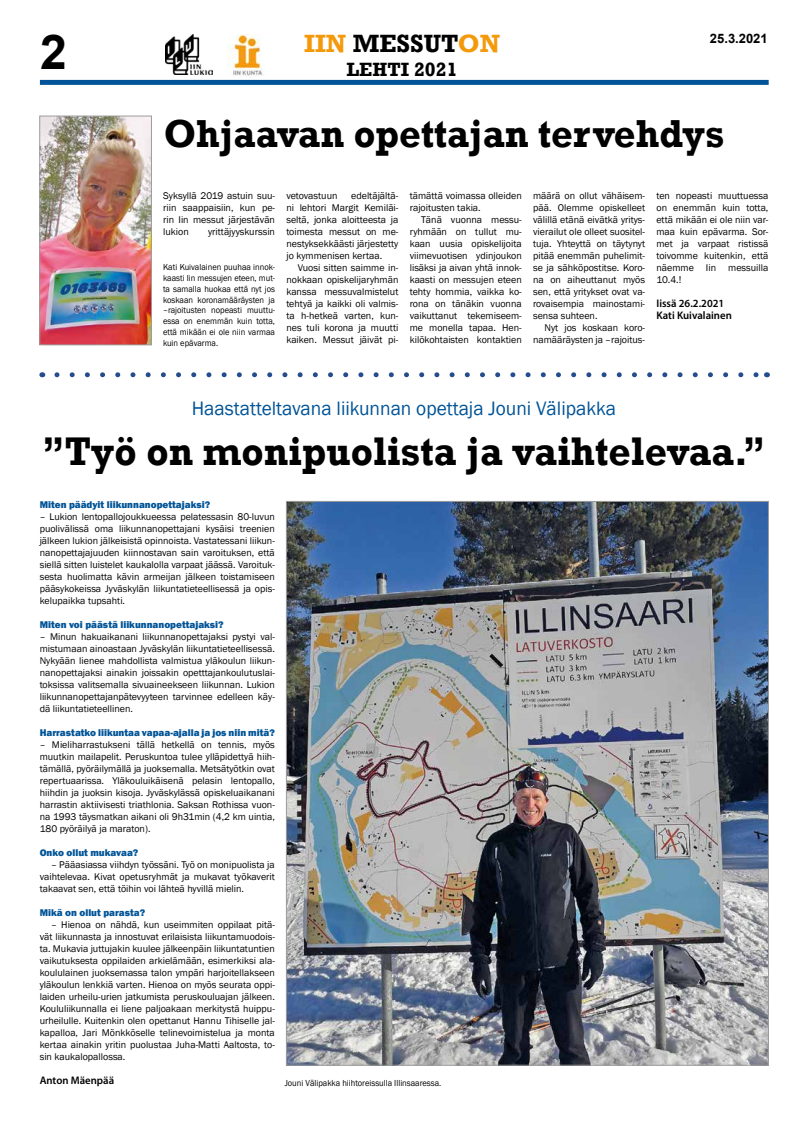
<style>
.page{position:relative;width:794px;height:1134px;background:#fff}
.page>*{position:absolute;margin:0;border:0;box-sizing:border-box;transform-origin:0 0}
.t1{font:700 48px "Arial";color:#000}
.t2{font:700 41px "Rockwell";color:#000;scale:.95 1}
.t3{font:700 40px "Rockwell";color:#000;scale:.95 1}
.t4{font:700 25.6px "Rockwell";color:#000}
.t5{font:20px "Franklin Gothic";color:#005497}
.t6{font:700 19.7px "Rockwell";color:#000}
.t7{font:700 13px "Arial";color:#000}
.t8{font:600 11px/12px "Myriad Pro";color:#000}
.t9{font:10px/12px "Franklin Gothic";color:#000;text-align:justify}
.t10{font:800 10px "Franklin Gothic";color:#005497}
.t11{font:9px/10.8px "Franklin Gothic";color:#000;text-align:justify;scale:.94 1}
.s1{color:#f4990a}
</style>
<div class="page">
<div style="left:40px;top:80px;width:728px;height:5px;background:#005497"></div>
<img style="left:165px;top:34px;width:47px;height:40px">
<img style="left:227px;top:34px;width:37px;height:42px">
<svg style="left:57px;top:372px;width:702px;height:5px"></svg>
<img style="left:288px;top:503px;width:478px;height:560px">
<img style="left:41px;top:118px;width:109px;height:225px">
<div style="left:39px;top:116px;width:113px;height:229px;border:1px solid #9d9d9c"></div>
<h1 class="t1" style="left:40px;top:18px;width:28px">2</h1>
<h3 class="t7" style="left:710px;top:30px;width:59px">25.3.2021</h3>
<h3 class="t4" style="left:304px;top:28px;width:197px"><span class="s1">IIN</span> MESSUT<span class="s1">ON</span></h3>
<h3 class="t6" style="left:346px;top:57px;width:112px">LEHTI 2021</h3>
<h3 class="t3" style="left:164px;top:109px;width:591px">Ohjaavan opettajan tervehdys</h3>
<p class="t9" style="left:533px;top:190px;width:113px">määrä on ollut vähäisem&shy;pää. Olemme opiskelleet välillä etänä eivätkä yritys&shy;vierailut ole olleet suositel&shy;tuja. Yhteyttä on täytynyt pitää enemmän puhelimit&shy;se ja sähköpostitse. Koro&shy;na on aiheuttanut myös sen, että yritykset ovat va&shy;rovaisempia mainostami&shy;sensa suhteen.</p>
<p class="t9" style="left:533px;top:322px;width:113px;text-align:right">Nyt jos koskaan koro&shy;namääräysten ja –rajoitus-</p>
<p class="t9" style="left:286px;top:190px;width:113px;text-indent:65px">edeltäjältä&shy;ni lehtori Margit Kemiläi&shy;seltä, jonka aloitteesta ja toimesta messut on me&shy;nestyksekkäästi järjestetty jo kymmenisen kertaa.</p>
<p class="t9" style="left:286px;top:262px;width:113px;text-indent:11px">Vuosi sitten saimme in&shy;nokkaan opiskelijaryhmän kanssa messuvalmistelut tehtyä ja kaikki oli valmis&shy;ta h-hetkeä varten, kun&shy;nes tuli korona ja muutti kaiken. Messut jäivät pi-</p>
<p class="t9" style="left:410px;top:190px;width:113px">tämättä voimassa olleiden rajoitusten takia.</p>
<p class="t9" style="left:410px;top:214px;width:113px;text-indent:11px">Tänä vuonna messu&shy;ryhmään on tullut mu&shy;kaan uusia opiskelijoita viimevuotisen ydinjoukon lisäksi ja aivan yhtä innok&shy;kaasti on messujen eteen tehty hommia, vaikka ko&shy;rona on tänäkin vuonna vaikuttanut tekemiseem&shy;me monella tapaa. Hen&shy;kilökohtaisten kontaktien</p>
<p class="t9" style="left:163px;top:190px;width:113px">Syksyllä 2019 astuin suu&shy;riin saappaisiin, kun pe&shy;rin Iin messut järjestävän lukion</p>
<p class="t9" style="left:656px;top:190px;width:114px">ten nopeasti muuttuessa on enemmän kuin totta, että mikään ei ole niin var&shy;maa kuin epävarma. Sor&shy;met ja varpaat ristissä toivomme kuitenkin, että näemme Iin messuilla 10.4.!</p>
<p class="t8" style="left:656px;top:297px;width:77px">Iissä 26.2.2021<br>Kati Kuivalainen</p>
<p class="t9" style="left:286px;top:190px;width:53px">vetovastuun</p>
<p class="t9" style="left:208px;top:226px;width:68px">yrittäjyyskurssin</p>
<p class="t11" style="left:163px;top:262px;width:121px">Kati Kuivalainen puuhaa innok&shy;kaasti Iin messujen eteen, mut&shy;ta samalla huokaa että nyt jos koskaan koronamääräysten ja –rajoitusten nopeasti muuttu&shy;essa on enemmän kuin totta, että mikään ei ole niin varmaa kuin epävarma.</p>
<h3 class="t5" style="left:192px;top:396px;width:425px">Haastatteltavana liikunnan opettaja Jouni Välipakka</h3>
<h2 class="t2" style="left:42px;top:427px;width:763px">”Työ on monipuolista ja vaihtelevaa.”</h2>
<p class="t10" style="left:40px;top:498px;width:172px">Miten päädyit liikunnanopettajaksi?</p>
<p class="t9" style="left:40px;top:511px;width:237px">– Lukion lentopallojoukkueessa pelatessasin 80-luvun puolivälissä oma liikunnanopettajani kysäisi treenien jälkeen lukion jälkeisistä opinnoista. Vastatessani liikun&shy;nanopettajajuuden kiinnostavan sain varoituksen, että siellä sitten luistelet kaukalolla varpaat jäässä. Varoituk&shy;sesta huolimatta kävin armeijan jälkeen toistamiseen pääsykokeissa Jyväskylän liikuntatieteellisessä ja opis&shy;kelupaikka tupsahti.</p>
<p class="t10" style="left:40px;top:618px;width:185px">Miten voi päästä liikunnanopettajaksi?</p>
<p class="t9" style="left:40px;top:631px;width:237px">– Minun hakuaikanani liikunnanopettajaksi pystyi val&shy;mistumaan ainoastaan Jyväskylän liikuntatieteellisessä.<br>Nykyään lienee mahdollista valmistua yläkoulun liikun&shy;nanopettajaksi ainakin joissakin opetttajankoulutuslai&shy;toksissa valitsemalla sivuaineekseen liikunnan. Lukion liikunnanopettajanpätevyyteen tarvinnee edelleen käy&shy;dä liikuntatieteellinen.</p>
<p class="t10" style="left:40px;top:726px;width:237px">Harrastatko liikuntaa vapaa-ajalla ja jos niin mitä?</p>
<p class="t9" style="left:40px;top:739px;width:237px">– Mieliharrastukseni tällä hetkellä on tennis, myös muutkin mailapelit. Peruskuntoa tulee ylläpidettyä hiih&shy;tämällä, pyöräilymällä ja juoksemalla. Metsätyötkin ovat repertuaarissa. Yläkouluikäisenä pelasin lentopallo, hiihdin ja juoksin kisoja. Jyväskylässä opiskeluaikanani harrastin aktiivisesti triathlonia. Saksan Rothissa vuon&shy;na 1993 täysmatkan aikani oli 9h31min (4,2 km uintia, 180 pyöräilyä ja maraton).</p>
<p class="t10" style="left:40px;top:846px;width:100px">Onko ollut mukavaa?</p>
<p class="t9" style="left:40px;top:859px;width:237px;text-indent:11px">– Pääasiassa viihdyn työssäni. Työ on monipuolista ja vaihtelevaa. Kivat opetusryhmät ja mukavat työkaverit takaavat sen, että töihin voi lähteä hyvillä mielin.</p>
<p class="t10" style="left:40px;top:906px;width:107px">Mikä on ollut parasta?</p>
<p class="t9" style="left:40px;top:919px;width:237px;text-indent:11px">– Hienoa on nähdä, kun useimmiten oppilaat pitä&shy;vät liikunnasta ja innostuvat erilaisista liikuntamuodois&shy;ta. Mukavia juttujakin kuulee jälkeenpäin liikuntatuntien vaikutuksesta oppilaiden arkielämään, esimerkiksi ala&shy;koululainen juoksemassa talon ympäri harjoitellakseen yläkoulun lenkkiä varten. Hienoa on myös seurata oppi&shy;laiden urheilu-urien jatkumista peruskouluajan jälkeen.<br>Koululiikunnalla ei liene paljoakaan merkitystä huippu&shy;urheilulle. Kuitenkin olen opettanut Hannu Tihiselle jal&shy;kapalloa, Jari Mönkköselle telinevoimistelua ja monta kertaa ainakin yritin puolustaa Juha-Matti Aaltosta, to&shy;sin kaukalopallossa.</p>
<p class="t8" style="left:40px;top:1074px;width:76px">Anton Mäenpää</p>
<p class="t11" style="left:285px;top:1077px;width:168px">Jouni Välipakka hiihtoreissulla Illinsaaressa.</p>
</div>
